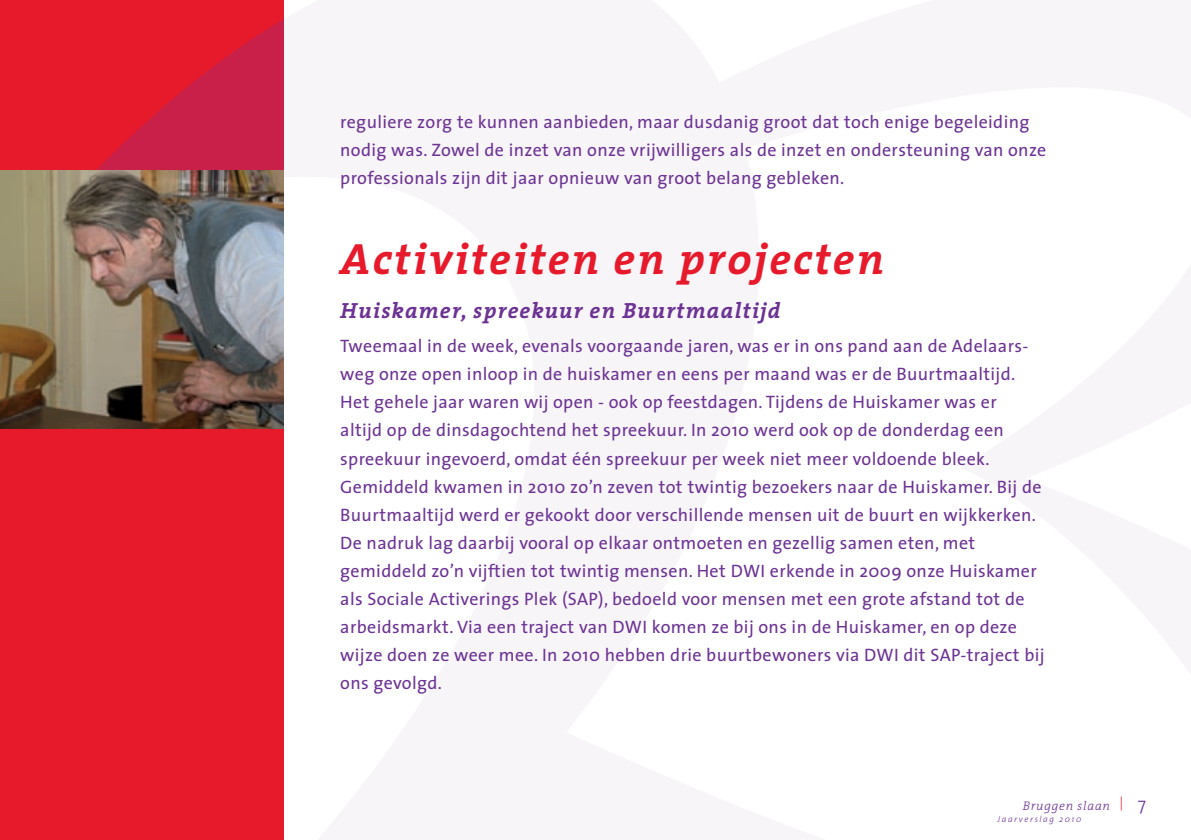
<style>
.page{position:relative;width:1191px;height:840px;background:#fff}
.page>*{position:absolute;margin:0;border:0;box-sizing:border-box;transform-origin:0 0}
.t1{font:italic 700 44px "The Serif";letter-spacing:.05em;color:#e71a2c}
.t2{font:italic 700 22px "The Serif";letter-spacing:.05em;color:#6c3294}
.t3{font:18px/28px "The Sans";letter-spacing:.02em;color:#6c3294}
.t4{font:300 14px "The Sans";color:#e71a2c}
.t5{font:italic 300 12.4px "The Serif";letter-spacing:.06em;color:#6c3294}
.t6{font:italic 300 8.6px "The Sans";letter-spacing:.18em;color:#6c3294}
</style>
<div class="page">
<svg style="left:1px;top:0;width:283px;height:839px;background:#e31a2e"></svg>
<svg style="left:0;top:0;width:1px;height:839px"></svg>
<img style="left:0;top:170px;width:283px;height:258px">
<p class="t3" style="left:340px;top:107px;width:707px">reguliere zorg te kunnen aanbieden, maar dusdanig groot dat toch enige begeleiding nodig was. Zowel de inzet van onze vrijwilligers als de inzet en ondersteuning van onze professionals zijn dit jaar opnieuw van groot belang gebleken.</p>
<h1 class="t1" style="left:340px;top:222px;width:545px">Activiteiten en projecten</h1>
<p class="t2" style="left:340px;top:292px;width:442px">Huiskamer, spreekuur en Buurtmaaltijd</p>
<p class="t3" style="left:340px;top:331px;width:706px">Tweemaal in de week, evenals voorgaande jaren, was er in ons pand aan de Adelaars&shy;weg onze open inloop in de huiskamer en eens per maand was er de Buurtmaaltijd.<br>Het gehele jaar waren wij open - ook op feestdagen. Tijdens de Huiskamer was er<br>altijd op de dinsdagochtend het spreekuur. In 2010 werd ook op de donderdag een spreekuur ingevoerd, omdat één spreekuur per week niet meer voldoende bleek.<br>Gemiddeld kwamen in 2010 zo’n zeven tot twintig bezoekers naar de Huiskamer. Bij de Buurtmaaltijd werd er gekookt door verschillende mensen uit de buurt en wijkkerken.<br>De nadruk lag daarbij vooral op elkaar ontmoeten en gezellig samen eten, met gemiddeld zo’n vijftien tot twintig mensen. Het DWI erkende in 2009 onze Huiskamer als Sociale Activerings Plek (SAP), bedoeld voor mensen met een grote afstand tot de arbeidsmarkt. Via een traject van DWI komen ze bij ons in de Huiskamer, en op deze wijze doen ze weer mee. In 2010 hebben drie buurtbewoners via DWI dit SAP-traject bij ons gevolgd.</p>
<p class="t5" style="left:1023px;top:795px;width:89px">Bruggen slaan</p>
<p class="t6" style="left:997px;top:811px;width:85px">Jaarverslag 2010</p>
<p class="t4" style="left:1119px;top:790px;width:5px">|</p>
</div>
